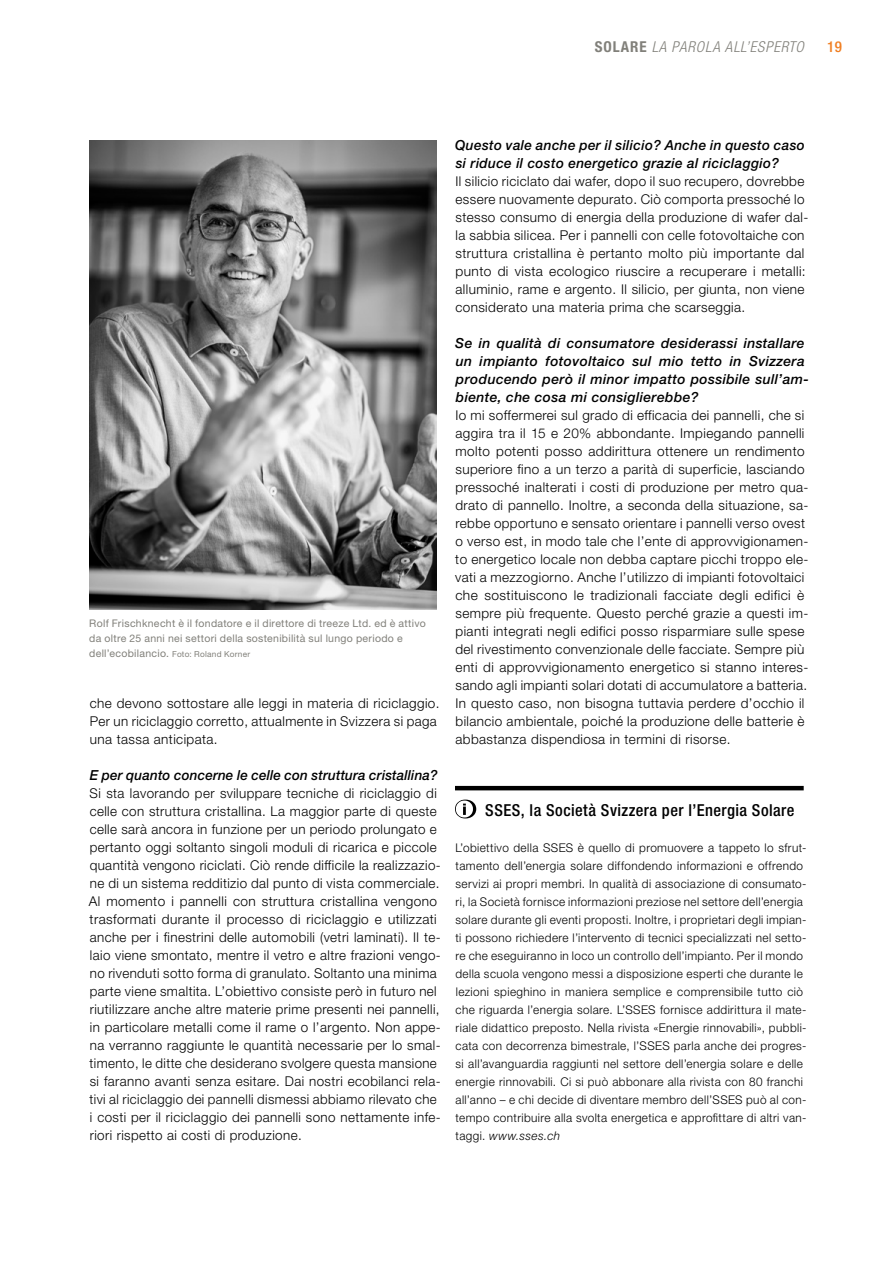
<style>
.page{position:relative;width:893px;height:1263px;background:#fff}
.page>*{position:absolute;margin:0;border:0;box-sizing:border-box;transform-origin:0 0}
.t1{font:500 condensed 16.5px "Helvetica Neue LT Std";letter-spacing:.025em;color:#000}
.t2{font:italic 300 condensed 15px "Helvetica Neue LT Std";letter-spacing:.05em;color:#81807a}
.t3{font:500 condensed 15px "Helvetica Neue LT Std";color:#f07f23}
.t4{font:italic 500 13.8px/18px "Helvetica Neue LT Std";letter-spacing:.025em;color:#000}
.t5{font:300 13.5px/18px "Helvetica Neue LT Std";letter-spacing:.03em;color:#000}
.t6{font:300 12px/18px "Helvetica Neue LT Std";letter-spacing:.035em;color:#000}
.t7{font:10.5px/15px "Helvetica Neue LT Std";letter-spacing:.025em;color:#81807a}
.s1{font-weight:700;font-style:normal}
.s2{font-size:8.25px}
.s3{font-style:italic}
</style>
<div class="page">
<img style="left:89px;top:140px;width:348px;height:470px">
<hr style="left:455px;top:786px;width:349px;height:4px;background:#000">
<svg style="left:455px;top:800px;width:21px;height:18px"></svg>
<p class="t2" style="left:595px;top:38px;width:210px"><span class="s1">SOLARE</span> LA PAROLA ALL’ESPERTO</p>
<p class="t3" style="left:827px;top:38px;width:16px">19</p>
<p class="t7" style="left:89px;top:615px;width:338px">Rolf Frischknecht è il fondatore e il direttore di treeze Ltd. ed è attivo da oltre 25 anni nei settori della sostenibilità sul lungo periodo e dell’ecobilancio. <span class="s2">Foto: Roland Korner</span></p>
<p class="t5" style="left:90px;top:694px;width:351px">che devono sottostare alle leggi in materia di riciclaggio.<br>Per un riciclaggio corretto, attualmente in Svizzera si paga una tassa anticipata.</p>
<p class="t4" style="left:90px;top:766px;width:349px">E per quanto concerne le celle con struttura cristallina?</p>
<p class="t5" style="left:89px;top:784px;width:353px">Si sta lavorando per sviluppare tecniche di riciclaggio di celle con struttura cristallina. La maggior parte di queste celle sarà ancora in funzione per un periodo prolungato e pertanto oggi soltanto singoli moduli di ricarica e piccole quantità vengono riciclati. Ciò rende difficile la realizzazio&shy;ne di un sistema redditizio dal punto di vista commerciale.<br>Al momento i pannelli con struttura cristallina vengono trasformati durante il processo di riciclaggio e utilizzati anche per i finestrini delle automobili (vetri laminati). Il te&shy;laio viene smontato, mentre il vetro e altre frazioni vengo&shy;no rivenduti sotto forma di granulato. Soltanto una minima parte viene smaltita. L’obiettivo consiste però in futuro nel riutilizzare anche altre materie prime presenti nei pannelli, in particolare metalli come il rame o l’argento. Non appe&shy;na verranno raggiunte le quantità necessarie per lo smal&shy;timento, le ditte che desiderano svolgere questa mansione si faranno avanti senza esitare. Dai nostri ecobilanci rela&shy;tivi al riciclaggio dei pannelli dismessi abbiamo rilevato che i costi per il riciclaggio dei pannelli sono nettamente infe&shy;riori rispetto ai costi di produzione.</p>
<p class="t4" style="left:455px;top:136px;width:351px">Questo vale anche per il silicio? Anche in questo caso si riduce il costo energetico grazie al riciclaggio?</p>
<p class="t5" style="left:455px;top:172px;width:354px">Il silicio riciclato dai wafer, dopo il suo recupero, dovrebbe essere nuovamente depurato. Ciò comporta pressoché lo stesso consumo di energia della produzione di wafer dal&shy;la sabbia silicea. Per i pannelli con celle fotovoltaiche con struttura cristallina è pertanto molto più importante dal punto di vista ecologico riuscire a recuperare i metalli: alluminio, rame e argento. Il silicio, per giunta, non viene considerato una materia prima che scarseggia.</p>
<p class="t4" style="left:455px;top:334px;width:355px">Se in qualità di consumatore desiderassi installare un impianto fotovoltaico sul mio tetto in Svizzera producendo però il minor impatto possibile sull’am&shy;biente, che cosa mi consiglierebbe?</p>
<p class="t5" style="left:455px;top:406px;width:355px">Io mi soffermerei sul grado di efficacia dei pannelli, che si aggira tra il 15 e 20% abbondante. Impiegando pannelli molto potenti posso addirittura ottenere un rendimento superiore fino a un terzo a parità di superficie, lasciando pressoché inalterati i costi di produzione per metro qua&shy;drato di pannello. Inoltre, a seconda della situazione, sa&shy;rebbe opportuno e sensato orientare i pannelli verso ovest o verso est, in modo tale che l’ente di approvvigionamen&shy;to energetico locale non debba captare picchi troppo ele&shy;vati a mezzogiorno. Anche l’utilizzo di impianti fotovoltaici che sostituiscono le tradizionali facciate degli edifici è sempre più frequente. Questo perché grazie a questi im&shy;pianti integrati negli edifici posso risparmiare sulle spese del rivestimento convenzionale delle facciate. Sempre più enti di approvvigionamento energetico si stanno interes&shy;sando agli impianti solari dotati di accumulatore a batteria.<br>In questo caso, non bisogna tuttavia perdere d’occhio il bilancio ambientale, poiché la produzione delle batterie è abbastanza dispendiosa in termini di risorse.</p>
<p class="t1" style="left:485px;top:800px;width:311px">SSES, la Società Svizzera per l’Energia Solare</p>
<p class="t6" style="left:455px;top:838px;width:353px">L’obiettivo della SSES è quello di promuovere a tappeto lo sfrut&shy;tamento dell’energia solare diffondendo informazioni e offrendo servizi ai propri membri. In qualità di associazione di consumato&shy;ri, la Società fornisce informazioni preziose nel settore dell’energia solare durante gli eventi proposti. Inoltre, i proprietari degli impian&shy;ti possono richiedere l’intervento di tecnici specializzati nel setto&shy;re che eseguiranno in loco un controllo dell’impianto. Per il mondo della scuola vengono messi a disposizione esperti che durante le lezioni spieghino in maniera semplice e comprensibile tutto ciò che riguarda l’energia solare. L’SSES fornisce addirittura il mate&shy;riale didattico preposto. Nella rivista «Energie rinnovabili», pubbli&shy;cata con decorrenza bimestrale, l’SSES parla anche dei progres&shy;si all’avanguardia raggiunti nel settore dell’energia solare e delle energie rinnovabili. Ci si può abbonare alla rivista con 80 franchi all’anno – e chi decide di diventare membro dell’SSES può al con&shy;tempo contribuire alla svolta energetica e approfittare di altri van&shy;taggi. <span class="s3">www.sses.ch</span></p>
</div>
